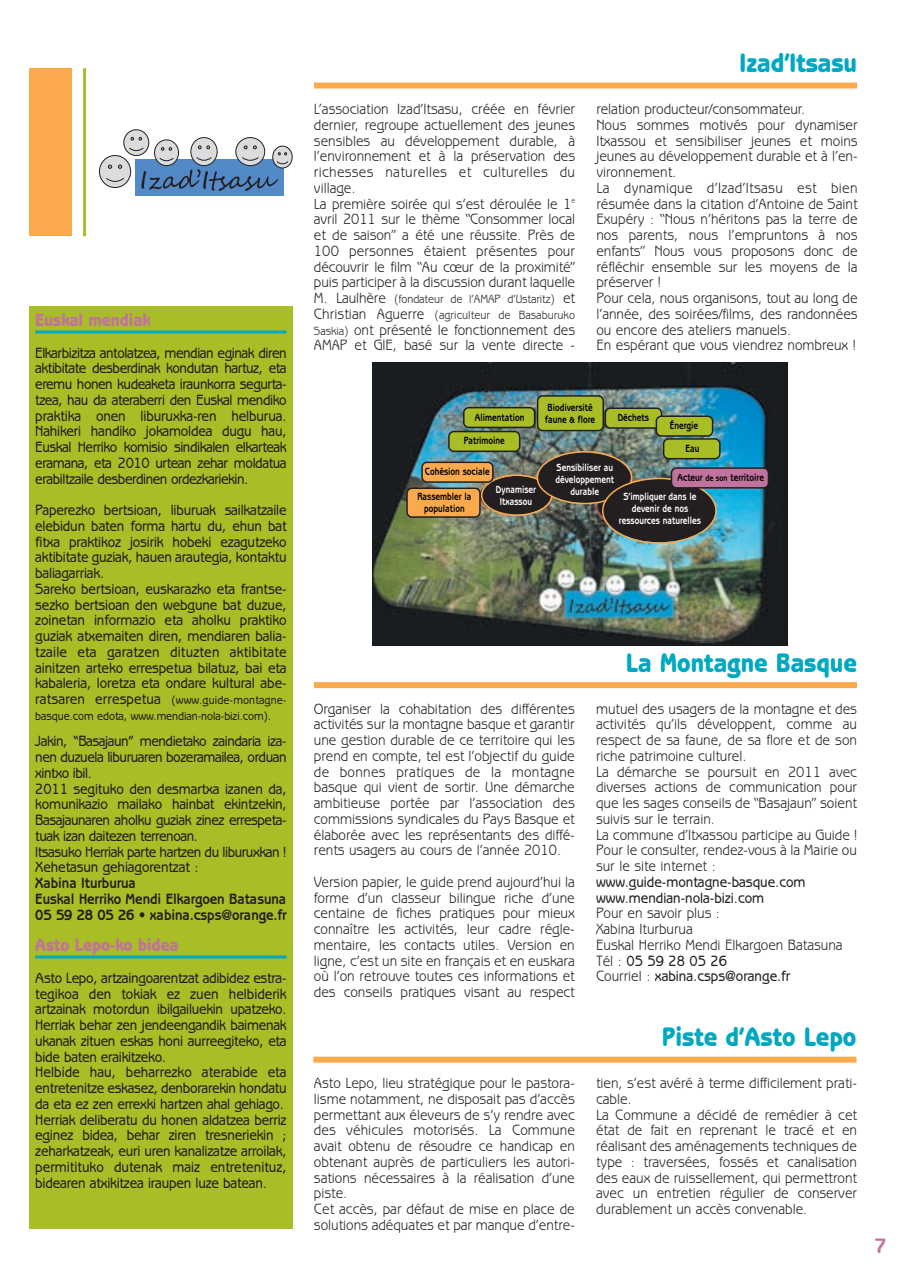
<style>
.page{position:relative;width:910px;height:1280px;background:#fff}
.page>*{position:absolute;margin:0;border:0;box-sizing:border-box;transform-origin:0 0}
.t1{font:800 27px "Benguiat Gothic";color:#00a8c2;scale:.9 1}
.t2{font:700 21px "Benguiat Gothic";color:#c0739e}
.t3{font:800 18px "Benguiat Gothic";color:#c0739e;scale:.9 1}
.t4{font:15px/15.8px "Benguiat Gothic";color:#231f20;scale:.9 1}
.t5{font:500 15px/15.8px "Benguiat Gothic";letter-spacing:-.01em;color:#231f20;scale:.9 1}
.t6{font:500 15px/15.8px "Benguiat Gothic";letter-spacing:-.03em;color:#231f20;scale:.9 1}
.t7{font:700 15px/15.8px "Benguiat Gothic";letter-spacing:-.005em;color:#231f20;scale:.9 1}
.t8{font:500 12px/15.8px "Benguiat Gothic";letter-spacing:-.005em;color:#231f20;scale:.9 1}
.t9{font:12px/15.8px "Benguiat Gothic";letter-spacing:.005em;color:#231f20;scale:.9 1}
.t10{font:700 10.5px/12px "Benguiat Gothic";color:#000;text-align:center;scale:.8 1}
.t11{font:700 10.5px/12px "Benguiat Gothic";color:#fff;text-align:center;scale:.8 1}
.s1{font-size:15px}
.s2{font-size:12px}
.s3{font-size:9px}
.s4{font-weight:500}
</style>
<div class="page">
<div style="left:314px;top:682px;width:543px;height:6px;background:#faaa4d"></div>
<div style="left:313px;top:1057px;width:543px;height:6px;background:#faaa4d"></div>
<div style="left:29px;top:306px;width:264px;height:923px;background:#a9bd27"></div>
<hr style="left:35px;top:330px;width:252px;height:3px;background:#00a8c2">
<hr style="left:35px;top:955px;width:252px;height:3px;background:#00a8c2">
<div style="left:29px;top:68px;width:43px;height:168px;background:#faaa4d"></div>
<hr style="left:83px;top:68px;width:3px;height:168px;background:#a9bd27">
<div style="left:314px;top:83px;width:543px;height:6px;background:#faaa4d"></div>
<img style="left:373px;top:362px;width:415px;height:283px">
<img style="left:406px;top:395px;width:363px;height:149px">
<div style="left:135px;top:159px;width:149px;height:37px;background:#5289c7"></div>
<svg style="left:99px;top:155px;width:32px;height:32px"></svg>
<div style="left:99px;top:155px;width:32px;height:33px;border:1px solid #231f20;border-radius:50%"></div>
<svg style="left:155px;top:140px;width:24px;height:26px"></svg>
<div style="left:154px;top:140px;width:25px;height:26px;border:1px solid #231f20;border-radius:50%"></div>
<div style="left:191px;top:138px;width:26px;height:28px;background:#dbdcde;border-radius:50%"></div>
<div style="left:191px;top:137px;width:26px;height:29px;border:1px solid #231f20;border-radius:50%"></div>
<div style="left:124px;top:130px;width:25px;height:25px;background:#dbdcde;border-radius:50%"></div>
<div style="left:124px;top:129px;width:25px;height:27px;border:1px solid #231f20;border-radius:50%"></div>
<svg style="left:131px;top:137px;width:11px;height:3px"></svg>
<div style="left:236px;top:138px;width:29px;height:28px;background:#dbdcde;border-radius:50%"></div>
<div style="left:236px;top:137px;width:29px;height:29px;border:1px solid #231f20;border-radius:50%"></div>
<svg style="left:273px;top:146px;width:19px;height:22px"></svg>
<div style="left:272px;top:146px;width:20px;height:22px;border:1px solid #231f20;border-radius:50%"></div>
<svg style="left:106px;top:146px;width:182px;height:45px"></svg>
<p class="t3" style="left:35px;top:313px;width:130px">Euskal mendiak</p>
<p class="t5" style="left:35px;top:346px;width:281px;text-align:justify">Elkarbizitza antolatzea, mendian eginak diren aktibitate desberdinak kondutan hartuz, eta eremu honen kudeaketa iraunkorra segurta&shy;tzea, hau da ateraberri den Euskal mendiko praktika onen liburuxka-ren helburua.<br>Nahikeri handiko jokamoldea dugu hau, Euskal Herriko komisio sindikalen elkarteak eramana, eta 2010 urtean zehar moldatua erabiltzaile desberdinen ordezkariekin.</p>
<p class="t5" style="left:35px;top:504px;width:281px">Paperezko bertsioan, liburuak sailkatzaile elebidun baten forma hartu du, ehun bat fitxa praktikoz josirik hobeki ezagutzeko aktibitate guziak, hauen arautegia, kontaktu baliagarriak.<br>Sareko bertsioan, euskarazko eta frantse&shy;sezko bertsioan den webgune bat duzue, zoinetan informazio eta aholku praktiko guziak atxemaiten diren, mendiaren balia&shy;tzaile eta garatzen dituzten aktibitate ainitzen arteko errespetua bilatuz, bai eta kabaleria, loretza eta ondare kultural abe-</p>
<p class="t8" style="left:35px;top:693px;width:281px"><span class="s1">ratsaren errespetua</span> (www.guide-montagne&shy;basque.com edota, www.mendian-nola-bizi.com).</p>
<p class="t6" style="left:35px;top:735px;width:281px">Jakin, “Basajaun” mendietako zaindaria iza&shy;nen duzuela liburuaren bozeramailea, orduan xintxo ibil.<br>2011 segituko den desmartxa izanen da, komunikazio mailako hainbat ekintzekin, Basajaunaren aholku guziak zinez errespeta&shy;tuak izan daitezen terrenoan.<br>Itsasuko Herriak parte hartzen du liburuxkan !<br>Xehetasun gehiagorentzat :</p>
<p class="t7" style="left:35px;top:876px;width:281px">Xabina Iturburua<br>Euskal Herriko Mendi Elkargoen Batasuna<br>05 59 28 05 26 • xabina.csps@orange.fr</p>
<p class="t3" style="left:35px;top:938px;width:161px">Asto Lepo-ko bidea</p>
<p class="t5" style="left:35px;top:971px;width:281px">Asto Lepo, artzaingoarentzat adibidez estra&shy;tegikoa den tokiak ez zuen helbiderik artzainak motordun ibilgailuekin upatzeko.<br>Herriak behar zen jendeengandik baimenak ukanak zituen eskas honi aurreegiteko, eta bide baten eraikitzeko.<br>Helbide hau, beharrezko aterabide eta entretenitze eskasez, denborarekin hondatu da eta ez zen errexki hartzen ahal gehiago.<br>Herriak deliberatu du honen aldatzea berriz eginez bidea, behar ziren tresneriekin ; zeharkatzeak, euri uren kanalizatze arroilak, permitituko dutenak maiz entretenituz, bidearen atxikitzea iraupen luze batean.</p>
<p class="t4" style="left:314px;top:102px;width:292px">L’association Izad’Itsasu, créée en février dernier, regroupe actuellement des jeunes sensibles au développement durable, à l’environnement et à la préservation des richesses naturelles et culturelles du village.<br>La première soirée qui s’est déroulée le 1<sup>e </sup>avril 2011 sur le thème “Consommer local et de saison” a été une réussite. Près de 100 personnes étaient présentes pour découvrir le film “Au cœur de la proximité” puis participer à la discussion durant laquelle</p>
<p class="t9" style="left:314px;top:292px;width:292px"><span class="s1">M. Laulhère</span> (fondateur de l’AMAP d’Ustaritz) <span class="s1">et<br>Christian Aguerre</span> (agriculteur de Basaburuko</p>
<p class="t4" style="left:314px;top:323px;width:292px"><span class="s2">Saskia)</span> ont présenté le fonctionnement des<br>AMAP et GIE, basé sur la vente directe -</p>
<h1 class="t1" style="left:740px;top:53px;width:132px">Izad’Itsasu</h1>
<p class="t4" style="left:596px;top:102px;width:292px">relation producteur/consommateur.<br>Nous sommes motivés pour dynamiser Itxassou et sensibiliser jeunes et moins jeunes au développement durable et à l’en&shy;vironnement.<br>La dynamique d’Izad’Itsasu est bien résumée dans la citation d’Antoine de Saint Exupéry : “Nous n’héritons pas la terre de nos parents, nous l’empruntons à nos enfants” Nous vous proposons donc de réfléchir ensemble sur les moyens de la préserver !<br>Pour cela, nous organisons, tout au long de l’année, des soirées/films, des randonnées ou encore des ateliers manuels.<br>En espérant que vous viendrez nombreux !</p>
<p class="t10" style="left:475px;top:412px;width:63px">Alimentation</p>
<p class="t10" style="left:545px;top:402px;width:64px;text-align:left">Biodiversité faune <span class="s3">&amp;</span> flore</p>
<p class="t10" style="left:618px;top:412px;width:41px">Déchets</p>
<p class="t10" style="left:670px;top:420px;width:37px">Énergie</p>
<p class="t10" style="left:685px;top:443px;width:19px">Eau</p>
<p class="t10" style="left:677px;top:472px;width:110px">Acteur <span class="s3">de son</span> territoire</p>
<p class="t10" style="left:464px;top:436px;width:53px">Patrimoine</p>
<p class="t11" style="left:555px;top:462px;width:75px">Sensibiliser au développement durable</p>
<p class="t10" style="left:425px;top:466px;width:83px">Cohésion sociale</p>
<p class="t11" style="left:496px;top:484px;width:52px">Dynamiser<br>Itxassou</p>
<p class="t10" style="left:417px;top:491px;width:69px">Rassembler la population</p>
<p class="t11" style="left:619px;top:492px;width:104px">S’impliquer dans le devenir de nos ressources naturelles</p>
<p class="t4" style="left:314px;top:702px;width:291px;text-align:justify">Organiser la cohabitation des différentes activités sur la montagne basque et garantir une gestion durable de ce territoire qui les prend en compte, tel est l’objectif du guide de bonnes pratiques de la montagne basque qui vient de sortir. Une démarche ambitieuse portée par l’association des commissions syndicales du Pays Basque et élaborée avec les représentants des diffé&shy;rents usagers au cours de l’année 2010.</p>
<p class="t4" style="left:314px;top:875px;width:291px;text-align:justify">Version papier, le guide prend aujourd’hui la forme d’un classeur bilingue riche d’une centaine de fiches pratiques pour mieux connaître les activités, leur cadre régle&shy;mentaire, les contacts utiles. Version en ligne, c’est un site en français et en euskara où l’on retrouve toutes ces informations et des conseils pratiques visant au respect</p>
<h1 class="t1" style="left:626px;top:652px;width:258px">La Montagne Basque</h1>
<p class="t4" style="left:596px;top:702px;width:291px">mutuel des usagers de la montagne et des activités qu’ils développent, comme au respect de sa faune, de sa flore et de son riche patrimoine culturel.<br>La démarche se poursuit en 2011 avec diverses actions de communication pour que les sages conseils de “Basajaun” soient suivis sur le terrain.<br>La commune d’Itxassou participe au Guide !<br>Pour le consulter, rendez-vous à la Mairie ou sur le site internet :</p>
<p class="t5" style="left:596px;top:875px;width:234px">www.guide-montagne-basque.com www.mendian-nola-bizi.com</p>
<p class="t4" style="left:596px;top:907px;width:276px">Pour en savoir plus :<br>Xabina Iturburua<br>Euskal Herriko Mendi Elkargoen Batasuna<br>Tél : <span class="s4">05 59 28 05 26<br></span>Courriel : <span class="s4">xabina.csps@orange.fr</span></p>
<h1 class="t1" style="left:662px;top:1027px;width:218px">Piste d’Asto Lepo</h1>
<p class="t4" style="left:314px;top:1076px;width:291px">Asto Lepo, lieu stratégique pour le pastora&shy;lisme notamment, ne disposait pas d’accès permettant aux éleveurs de s’y rendre avec des véhicules motorisés. La Commune avait obtenu de résoudre ce handicap en obtenant auprès de particuliers les autori&shy;sations nécessaires à la réalisation d’une piste.<br>Cet accès, par défaut de mise en place de solutions adéquates et par manque d’entre-</p>
<p class="t4" style="left:596px;top:1076px;width:291px">tien, s’est avéré à terme difficilement prati&shy;cable.<br>La Commune a décidé de remédier à cet état de fait en reprenant le tracé et en réalisant des aménagements techniques de type : traversées, fossés et canalisation des eaux de ruissellement, qui permettront avec un entretien régulier de conserver durablement un accès convenable.</p>
<h2 class="t2" style="left:874px;top:1238px;width:14px">7</h2>
</div>
